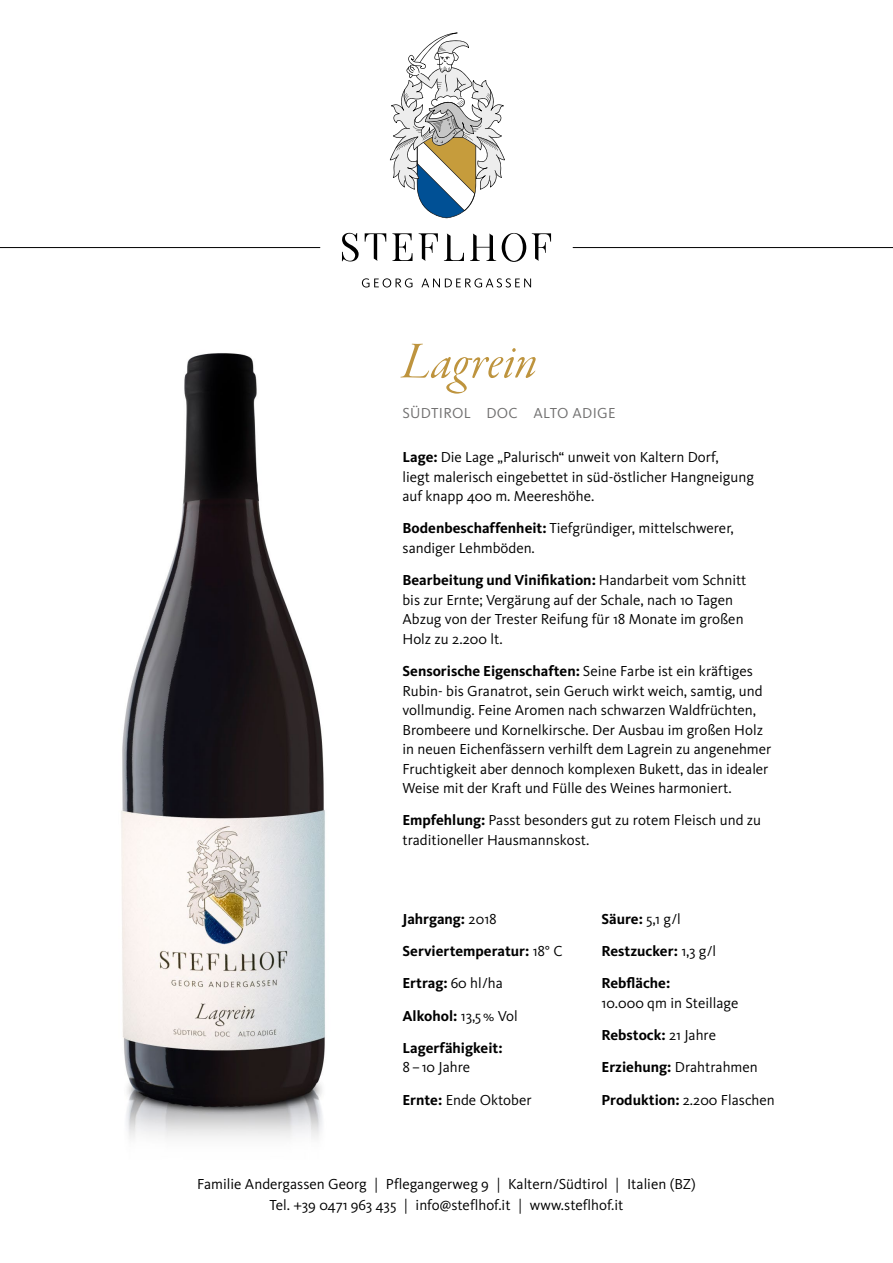
<style>
.page{position:relative;width:893px;height:1263px;background:#fff}
.page>*{position:absolute;margin:0;border:0;box-sizing:border-box;transform-origin:0 0}
.t1{font:54.6px "Garamond Premr Pro It Disp";color:#be943e}
.t2{font:15px/19.5px "Kievit";color:#000}
.t3{font:700 15px/32.2px "Kievit";color:#000}
.t4{font:15px "Kievit";letter-spacing:.02em;color:#706f6f}
.s1{font-weight:700}
.s2{font-weight:400}
</style>
<div class="page">
<svg style="left:342px;top:233px;width:209px;height:29px"></svg>
<svg style="left:390px;top:33px;width:115px;height:185px"></svg>
<svg style="left:362px;top:278px;width:169px;height:9px"></svg>
<hr style="left:0;top:247px;width:320px;height:1px;background:#000">
<hr style="left:573px;top:247px;width:320px;height:1px;background:#000">
<img style="left:121px;top:353px;width:204px;height:786px">
<h1 class="t1" style="left:402px;top:332px;width:136px">Lagrein</h1>
<p class="t4" style="left:402px;top:404px;width:215px">SÜDTIROL DOC ALTO ADIGE</p>
<p class="t2" style="left:402px;top:448px;width:353px"><span class="s1">Lage:</span> Die Lage „Palurisch“ unweit von Kaltern Dorf,<br>liegt malerisch eingebettet in süd-östlicher Hangneigung auf knapp 400 m. Meereshöhe.</p>
<p class="t2" style="left:402px;top:519px;width:333px"><span class="s1">Bodenbeschaffenheit:</span> Tiefgründiger, mittelschwerer, sandiger Lehmböden.</p>
<p class="t2" style="left:402px;top:571px;width:346px"><span class="s1">Bearbeitung und Vinifikation:</span> Handarbeit vom Schnitt bis zur Ernte; Vergärung auf der Schale, nach 10 Tagen Abzug von der Trester Reifung für 18 Monate im großen Holz zu 2.200 lt.</p>
<p class="t2" style="left:402px;top:661px;width:370px"><span class="s1">Sensorische Eigenschaften:</span> Seine Farbe ist ein kräftiges Rubin- bis Granatrot, sein Geruch wirkt weich, samtig, und vollmundig. Feine Aromen nach schwarzen Waldfrüchten, Brombeere und Kornelkirsche. Der Ausbau im großen Holz in neuen Eichenfässern verhilft dem Lagrein zu angenehmer Fruchtigkeit aber dennoch komplexen Bukett, das in idealer Weise mit der Kraft und Fülle des Weines harmoniert.</p>
<p class="t2" style="left:402px;top:811px;width:360px"><span class="s1">Empfehlung:</span> Passt besonders gut zu rotem Fleisch und zu traditioneller Hausmannskost.</p>
<p class="t3" style="left:402px;top:902px;width:162px">Jahrgang: <span class="s2">2018<br></span>Serviertemperatur: <span class="s2">18° C<br></span>Ertrag: <span class="s2">60 hl/ha<br></span>Alkohol: <span class="s2">13,5% Vol<br></span>Lagerfähigkeit:</p>
<p class="t2" style="left:402px;top:1051px;width:131px;line-height:32.2px">8–10 Jahre<br><span class="s1">Ernte:</span> Ende Oktober</p>
<p class="t3" style="left:602px;top:902px;width:116px">Säure: <span class="s2">5,1 g/l<br></span>Restzucker: <span class="s2">1,3 g/l<br></span>Rebfläche:</p>
<p class="t2" style="left:602px;top:987px;width:175px;line-height:32.2px">10.000 qm in Steillage<br><span class="s1">Rebstock:</span> 21 Jahre<br><span class="s1">Erziehung:</span> Drahtrahmen<br><span class="s1">Produktion:</span> 2.200 Flaschen</p>
<p class="t2" style="left:197px;top:1174px;width:500px;line-height:21px;text-align:center">Familie Andergassen Georg | Pflegangerweg 9 | Kaltern/Südtirol | Italien (BZ)<br>Tel. +39 0471 963 435 | info@steflhof.it | www.steflhof.it</p>
</div>
